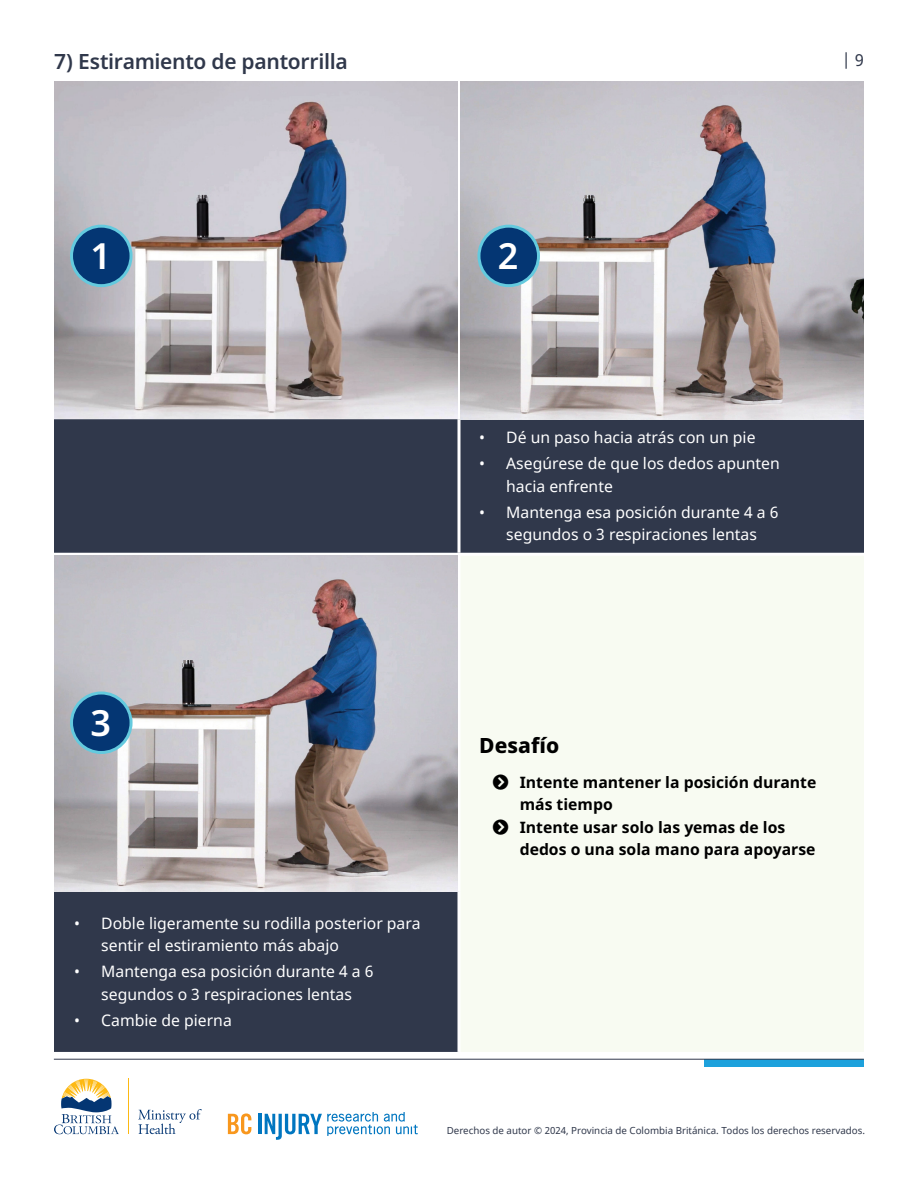
<style>
.page{position:relative;width:918px;height:1188px;background:#fff}
.page>*{position:absolute;margin:0;border:0;box-sizing:border-box;transform-origin:0 0}
.Heading_3_-_Noto_copy_no_side_bar{font:600 36px "Noto Sans";color:#fff}
.Heading_3_-_Noto_copy_no_side_bar-2{font:600 21px "Noto Sans";letter-spacing:-.015em;color:#30384b}
.Heading_4_-_Noto{font:800 21px "Noto Sans";color:#000}
.t1{font:16.5px "Noto Sans";color:#30384b}
.t2{font:15.75px/22.5px "Noto Sans";color:#fff}
.t3{font:700 15.75px/22.5px "Noto Sans";color:#000}
.t4{font:9.75px "Noto Sans";color:#30384b}
</style>
<div class="page">
<div style="left:704px;top:1059px;width:160px;height:8px;background:#1da1dc"></div>
<svg style="left:228px;top:1113px;width:23px;height:21px"></svg>
<hr style="left:258px;top:1114px;width:3px;height:20px;background:#0076c0">
<svg style="left:265px;top:1112px;width:153px;height:28px"></svg>
<svg style="left:138px;top:1109px;width:64px;height:25px"></svg>
<svg style="left:54px;top:1079px;width:65px;height:55px"></svg>
<hr style="left:128px;top:1079px;width:1px;height:55px;background:#fdb913">
<hr style="left:54px;top:1059px;width:810px;height:1px;background:#30384b">
<div style="left:54px;top:419px;width:810px;height:633px;background:#30384b"></div>
<div style="left:459px;top:554px;width:405px;height:498px;background:#f8fbf2"></div>
<hr style="left:458px;top:419px;width:2px;height:134px;background:#fff">
<hr style="left:54px;top:553px;width:405px;height:3px;background:#fff">
<hr style="left:459px;top:553px;width:405px;height:3px;background:#fff">
<hr style="left:458px;top:556px;width:2px;height:336px;background:#fff">
<hr style="left:458px;top:892px;width:2px;height:160px;background:#fff">
<img style="left:54px;top:82px;width:404px;height:337px">
<img style="left:460px;top:82px;width:404px;height:337px">
<img style="left:54px;top:556px;width:404px;height:336px">
<div style="left:72px;top:226px;width:59px;height:60px;background:#043673;border-radius:50%"></div>
<div style="left:70px;top:225px;width:63px;height:62px;border:3px solid #64cade;border-radius:50%"></div>
<div style="left:479px;top:226px;width:60px;height:60px;background:#043673;border-radius:50%"></div>
<div style="left:477px;top:225px;width:63px;height:62px;border:3px solid #64cade;border-radius:50%"></div>
<div style="left:72px;top:693px;width:59px;height:60px;background:#043673;border-radius:50%"></div>
<div style="left:70px;top:691px;width:63px;height:63px;border:3px solid #64cade;border-radius:50%"></div>
<p class="Heading_3_-_Noto_copy_no_side_bar-2" style="left:54px;top:47px;width:295px">7) Estiramiento de pantorrilla</p>
<p class="t1" style="left:842px;top:48px;width:24px">| 9</p>
<p class="Heading_3_-_Noto_copy_no_side_bar" style="left:90px;top:230px;width:22px">1</p>
<p class="Heading_3_-_Noto_copy_no_side_bar" style="left:498px;top:230px;width:22px">2</p>
<p class="t2" style="left:479px;top:427px;width:278px">• Dé un paso hacia atrás con un pie</p>
<p class="t2" style="left:506px;top:453px;width:275px;text-indent:-27px">• Asegúrese de que los dedos apunten hacia enfrente</p>
<p class="t2" style="left:479px;top:501px;width:301px;text-align:center">• Mantenga esa posición durante 4 a 6 segundos o 3 respiraciones lentas</p>
<p class="Heading_3_-_Noto_copy_no_side_bar" style="left:90px;top:697px;width:22px">3</p>
<p class="t2" style="left:101px;top:913px;width:321px;text-indent:-27px">• Doble ligeramente su rodilla posterior para sentir el estiramiento más abajo</p>
<p class="t2" style="left:74px;top:961px;width:301px;text-align:center">• Mantenga esa posición durante 4 a 6 segundos o 3 respiraciones lentas</p>
<p class="t2" style="left:74px;top:1010px;width:159px">• Cambie de pierna</p>
<p class="Heading_4_-_Noto" style="left:479px;top:730px;width:81px">Desafío</p>
<p class="t3" style="left:520px;top:771px;width:298px">Intente mantener la posición durante más tiempo</p>
<p class="t3" style="left:520px;top:816px;width:297px">Intente usar solo las yemas de los dedos o una sola mano para apoyarse</p>
<p class="t4" style="left:447px;top:1124px;width:420px">Derechos de autor © 2024, Provincia de Colombia Británica. Todos los derechos reservados.</p>
</div>
